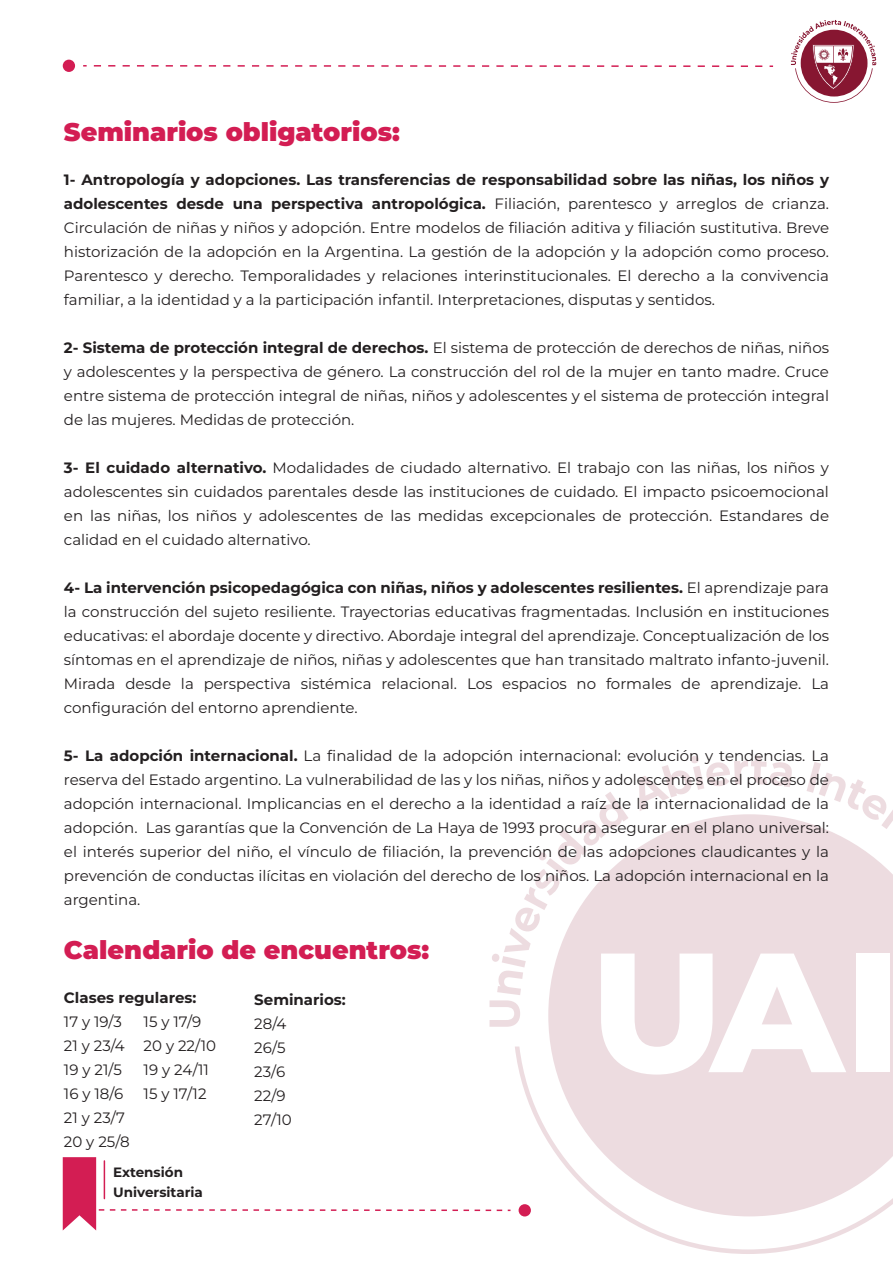
<style>
.page{position:relative;width:893px;height:1263px;background:#fff}
.page>*{position:absolute;margin:0;border:0;box-sizing:border-box;transform-origin:0 0}
.t1{font:900 25.5px "Montserrat";color:#d31d53}
.t2{font:15px/24px "Montserrat";color:#231f20;text-align:justify}
.t3{font:700 15px "Montserrat";color:#231f20}
.t4{font:700 13.5px/20.9px "Montserrat";color:#231f20}
.s1{font-weight:700}
</style>
<div class="page">
<svg style="left:94px;top:65px;width:679px;height:2px"></svg>
<div style="left:63px;top:60px;width:12px;height:12px;background:#d31d53;border-radius:50%"></div>
<svg style="left:791px;top:20px;width:85px;height:83px"></svg>
<svg style="left:62px;top:755px;width:831px;height:499px"></svg>
<div style="left:519px;top:1204px;width:12px;height:12px;background:#d31d53;border-radius:50%"></div>
<h1 class="t1" style="left:64px;top:113px;width:337px">Seminarios obligatorios:</h1>
<p class="t2" style="left:64px;top:167px;width:767px"><span class="s1">1- Antropología y adopciones. Las transferencias de responsabilidad sobre las niñas, los niños y adolescentes desde una perspectiva antropológica.</span> Filiación, parentesco y arreglos de crianza.<br>Circulación de niñas y niños y adopción. Entre modelos de filiación aditiva y filiación sustitutiva. Breve historización de la adopción en la Argentina. La gestión de la adopción y la adopción como proceso.<br>Parentesco y derecho. Temporalidades y relaciones interinstitucionales. El derecho a la convivencia familiar, a la identidad y a la participación infantil. Interpretaciones, disputas y sentidos.</p>
<p class="t2" style="left:64px;top:335px;width:767px"><span class="s1">2- Sistema de protección integral de derechos.</span> El sistema de protección de derechos de niñas, niños y adolescentes y la perspectiva de género. La construcción del rol de la mujer en tanto madre. Cruce entre sistema de protección integral de niñas, niños y adolescentes y el sistema de protección integral de las mujeres. Medidas de protección.</p>
<p class="t2" style="left:64px;top:455px;width:767px"><span class="s1">3- El cuidado alternativo.</span> Modalidades de ciudado alternativo. El trabajo con las niñas, los niños y adolescentes sin cuidados parentales desde las instituciones de cuidado. El impacto psicoemocional en las niñas, los niños y adolescentes de las medidas excepcionales de protección. Estandares de calidad en el cuidado alternativo.</p>
<p class="t2" style="left:64px;top:575px;width:767px"><span class="s1">4- La intervención psicopedagógica con niñas, niños y adolescentes resilientes.</span> El aprendizaje para la construcción del sujeto resiliente. Trayectorias educativas fragmentadas. Inclusión en instituciones educativas: el abordaje docente y directivo. Abordaje integral del aprendizaje. Conceptualización de los síntomas en el aprendizaje de niños, niñas y adolescentes que han transitado maltrato infanto-juvenil.<br>Mirada desde la perspectiva sistémica relacional. Los espacios no formales de aprendizaje. La configuración del entorno aprendiente.</p>
<p class="t2" style="left:64px;top:743px;width:767px"><span class="s1">5- La adopción internacional.</span> La finalidad de la adopción internacional: evolución y tendencias. La reserva del Estado argentino. La vulnerabilidad de las y los niñas, niños y adolescentes en el proceso de adopción internacional. Implicancias en el derecho a la identidad a raíz de la internacionalidad de la adopción. Las garantías que la Convención de La Haya de 1993 procura asegurar en el plano universal: el interés superior del niño, el vínculo de filiación, la prevención de las adopciones claudicantes y la prevención de conductas ilícitas en violación del derecho de los niños. La adopción internacional en la argentina.</p>
<h1 class="t1" style="left:64px;top:931px;width:367px">Calendario de encuentros:</h1>
<p class="t3" style="left:64px;top:987px;width:134px">Clases regulares:</p>
<p class="t2" style="left:64px;top:1009px;width:67px;text-align:left">17 y 19/3<br>21 y 23/4<br>19 y 21/5<br>16 y 18/6<br>21 y 23/7<br>20 y 25/8</p>
<p class="t3" style="left:254px;top:988px;width:93px">Seminarios:</p>
<p class="t2" style="left:254px;top:1011px;width:39px;text-align:left">28/4<br>26/5<br>23/6<br>22/9<br>27/10</p>
<p class="t2" style="left:144px;top:1009px;width:74px;text-align:left">15 y 17/9<br>20 y 22/10<br>19 y 24/11<br>15 y 17/12</p>
<p class="t4" style="left:113px;top:1160px;width:91px">Extensión<br>Universitaria</p>
</div>
